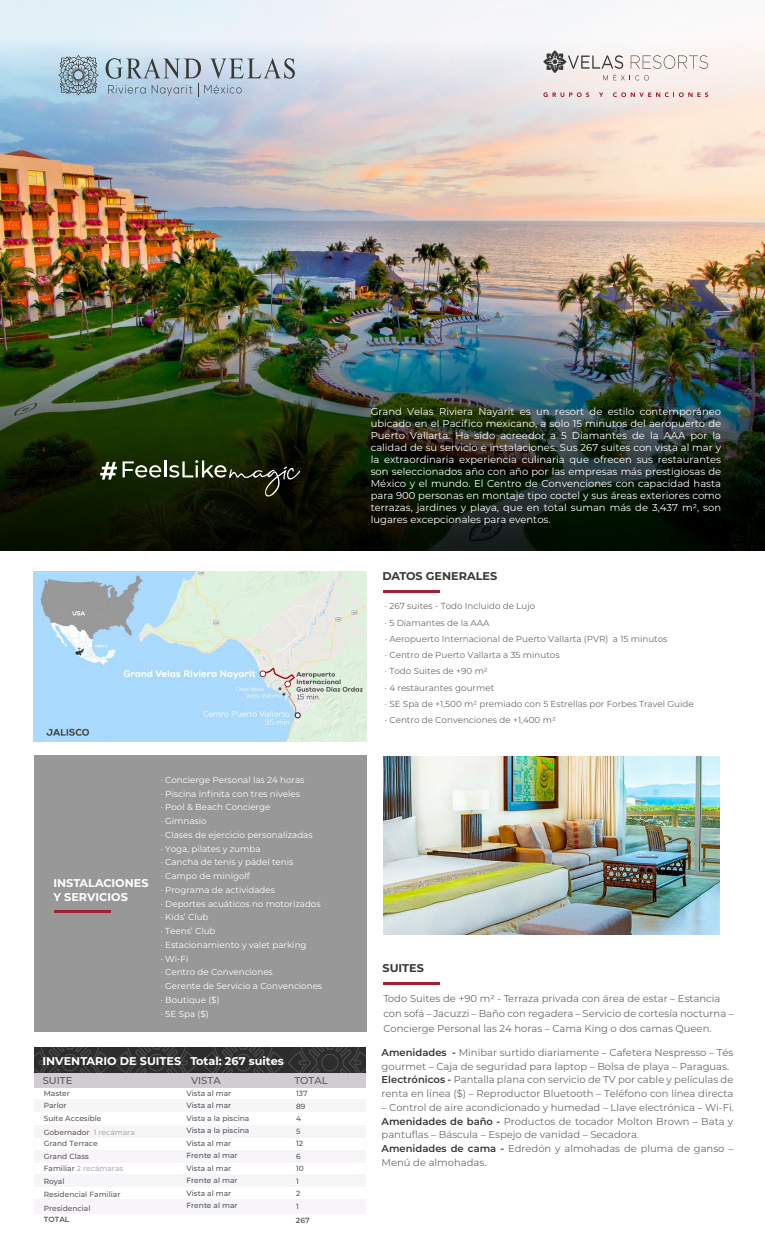
<style>
.page{position:relative;width:765px;height:1260px;background:#fff}
.page>*{position:absolute;margin:0;border:0;box-sizing:border-box;transform-origin:0 0}
.t1{font:700 11.25px/13.5px "Montserrat";color:#fff}
.t2{font:700 11.25px "Montserrat";color:#373935}
.t3{font:10px/13.8px "Montserrat";color:#686868}
.t4{font:10px/12px "Montserrat";color:#fff;text-align:justify}
.t5{font:500 10px "Montserrat";color:#5c575c}
.t6{font:8.75px/13.8px "Montserrat";color:#fff}
.t7{font:8.75px/16.2px "Montserrat";color:#686868}
.t8{font:500 7.5px/12.5px "Montserrat";color:#54575c}
.t9{font:500 7.5px/13px "Montserrat";color:#5c575c}
.t10{font:600 7.5px "Montserrat";color:#5c575c}
.s1{color:#adabb0}
.s2{font-weight:600;color:#373935}
</style>
<div class="page">
<img style="left:0;top:0;width:765px;height:274px">
<svg style="left:58px;top:55px;width:41px;height:40px;background:#91a8b5"></svg>
<svg style="left:543px;top:92px;width:46px;height:5px"></svg>
<img style="left:0;top:274px;width:765px;height:277px">
<hr style="left:383px;top:590px;width:57px;height:2px;background:#a31f33">
<hr style="left:383px;top:982px;width:57px;height:2px;background:#a31f33">
<img style="left:33px;top:572px;width:334px;height:169px">
<div style="left:34px;top:756px;width:332px;height:276px;background:#989898"></div>
<hr style="left:54px;top:911px;width:57px;height:2px;background:#a31f33">
<img style="left:383px;top:756px;width:337px;height:178px">
<svg style="left:106px;top:58px;width:189px;height:39px;background:#afbfce"></svg>
<svg style="left:543px;top:50px;width:165px;height:30px"></svg>
<svg style="left:599px;top:92px;width:4px;height:5px"></svg>
<svg style="left:613px;top:92px;width:95px;height:5px"></svg>
<img style="left:34px;top:1047px;width:332px;height:26px">
<div style="left:34px;top:1073px;width:332px;height:15px;background:#d1ccd1"></div>
<div style="left:34px;top:1099px;width:331px;height:13px;background:#f7f5f7"></div>
<div style="left:34px;top:1126px;width:331px;height:12px;background:#f7f5f7"></div>
<div style="left:34px;top:1151px;width:331px;height:12px;background:#f7f5f7"></div>
<div style="left:34px;top:1174px;width:331px;height:13px;background:#f7f5f7"></div>
<div style="left:34px;top:1199px;width:331px;height:15px;background:#f7f5f7"></div>
<svg style="left:100px;top:462px;width:17px;height:18px"></svg>
<svg style="left:123px;top:460px;width:177px;height:37px;background:#2d361f"></svg>
<p class="t1" style="left:53px;top:876px;width:97px">INSTALACIONES<br>Y SERVICIOS</p>
<p class="t6" style="left:161px;top:773px;width:163px">· Concierge Personal las 24 horas<br>· Piscina infinita con tres niveles<br>· Pool &amp; Beach Concierge<br>· Gimnasio<br>· Clases de ejercicio personalizadas<br>· Yoga, pilates y zumba<br>· Cancha de tenis y pádel tenis<br>· Campo de minigolf<br>· Programa de actividades<br>· Deportes acuáticos no motorizados · Kids’ Club<br>· Teens’ Club<br>· Estacionamiento y valet parking<br>· Wi-Fi<br>· Centro de Convenciones<br>· Gerente de Servicio a Convenciones · Boutique ($)<br>· SE Spa ($)</p>
<p class="t1" style="left:43px;top:1053px;width:243px">INVENTARIO DE SUITES Total: 267 suites</p>
<p class="t5" style="left:43px;top:1074px;width:31px">SUITE</p>
<p class="t5" style="left:191px;top:1074px;width:31px">VISTA</p>
<p class="t5" style="left:294px;top:1074px;width:35px">TOTAL</p>
<p class="t8" style="left:187px;top:1087px;width:64px">Vista al mar<br>Vista al mar<br>Vista a la piscina<br>Vista a la piscina<br>Vista al mar<br>Frente al mar<br>Vista al mar<br>Frente al mar<br>Vista al mar<br>Frente al mar</p>
<p class="t9" style="left:44px;top:1086px;width:93px">Master<br>Parlor<br>Suite Accesible<br>Gobernador <span class="s1">1 recámara</span></p>
<p class="t9" style="left:44px;top:1137px;width:81px;line-height:12.1px">Grand Terrace<br>Grand Class<br>Familiar <span class="s1">2 recámaras</span></p>
<p class="t9" style="left:44px;top:1188px;width:78px">Residencial Familiar</p>
<p class="t8" style="left:296px;top:1087px;width:13px">137<br>89<br>4<br>5<br>12<br>6<br>10<br>1<br>2<br>1</p>
<p class="t8" style="left:44px;top:1174px;width:22px">Royal</p>
<p class="t9" style="left:44px;top:1201px;width:48px">Presidencial</p>
<p class="t10" style="left:44px;top:1214px;width:27px">TOTAL</p>
<p class="t10" style="left:296px;top:1215px;width:15px">267</p>
<p class="t4" style="left:371px;top:406px;width:352px">Grand Velas Riviera Nayarit es un resort de estilo contemporáneo ubicado en el Pacífico mexicano, a solo 15 minutos del aeropuerto de Puerto Vallarta. Ha sido acreedor a 5 Diamantes de la AAA por la calidad de su servicio e instalaciones. Sus 267 suites con vista al mar y la extraordinaria experiencia culinaria que ofrecen sus restaurantes son seleccionados año con año por las empresas más prestigiosas de México y el mundo. El Centro de Convenciones con capacidad hasta para 900 personas en montaje tipo coctel y sus áreas exteriores como terrazas, jardines y playa, que en total suman más de 3,437 m2, son lugares excepcionales para eventos.</p>
<p class="t2" style="left:382px;top:568px;width:116px">DATOS GENERALES</p>
<p class="t7" style="left:385px;top:598px;width:310px">· 267 suites - Todo Incluido de Lujo<br>· 5 Diamantes de la AAA<br>· Aeropuerto Internacional de Puerto Vallarta (PVR) a 15 minutos<br>· Centro de Puerto Vallarta a 35 minutos<br>· Todo Suites de +90 m2<br>· 4 restaurantes gourmet<br>· SE Spa de +1,500 m2 premiado con 5 Estrellas por Forbes Travel Guide · Centro de Convenciones de +1,400 m2</p>
<p class="t2" style="left:382px;top:960px;width:43px">SUITES</p>
<p class="t3" style="left:383px;top:990px;width:352px;line-height:15px">Todo Suites de +90 m2 - Terraza privada con área de estar – Estancia con sofá – Jacuzzi – Baño con regadera – Servicio de cortesía nocturna –<br>Concierge Personal las 24 horas – Cama King o dos camas Queen.</p>
<p class="t3" style="left:382px;top:1045px;width:353px"><span class="s2">Amenidades -</span> Minibar surtido diariamente – Cafetera Nespresso – Tés gourmet – Caja de seguridad para laptop – Bolsa de playa – Paraguas.<br><span class="s2">Electrónicos -</span> Pantalla plana con servicio de TV por cable y películas de renta en línea ($) – Reproductor Bluetooth – Teléfono con línea directa</p>
<p class="t3" style="left:382px;top:1100px;width:354px">– Control de aire acondicionado y humedad – Llave electrónica – Wi-Fi.<br><span class="s2">Amenidades de baño -</span> Productos de tocador Molton Brown – Bata y pantuflas – Báscula – Espejo de vanidad – Secadora.<br><span class="s2">Amenidades de cama -</span> Edredón y almohadas de pluma de ganso – Menú de almohadas.</p>
</div>
